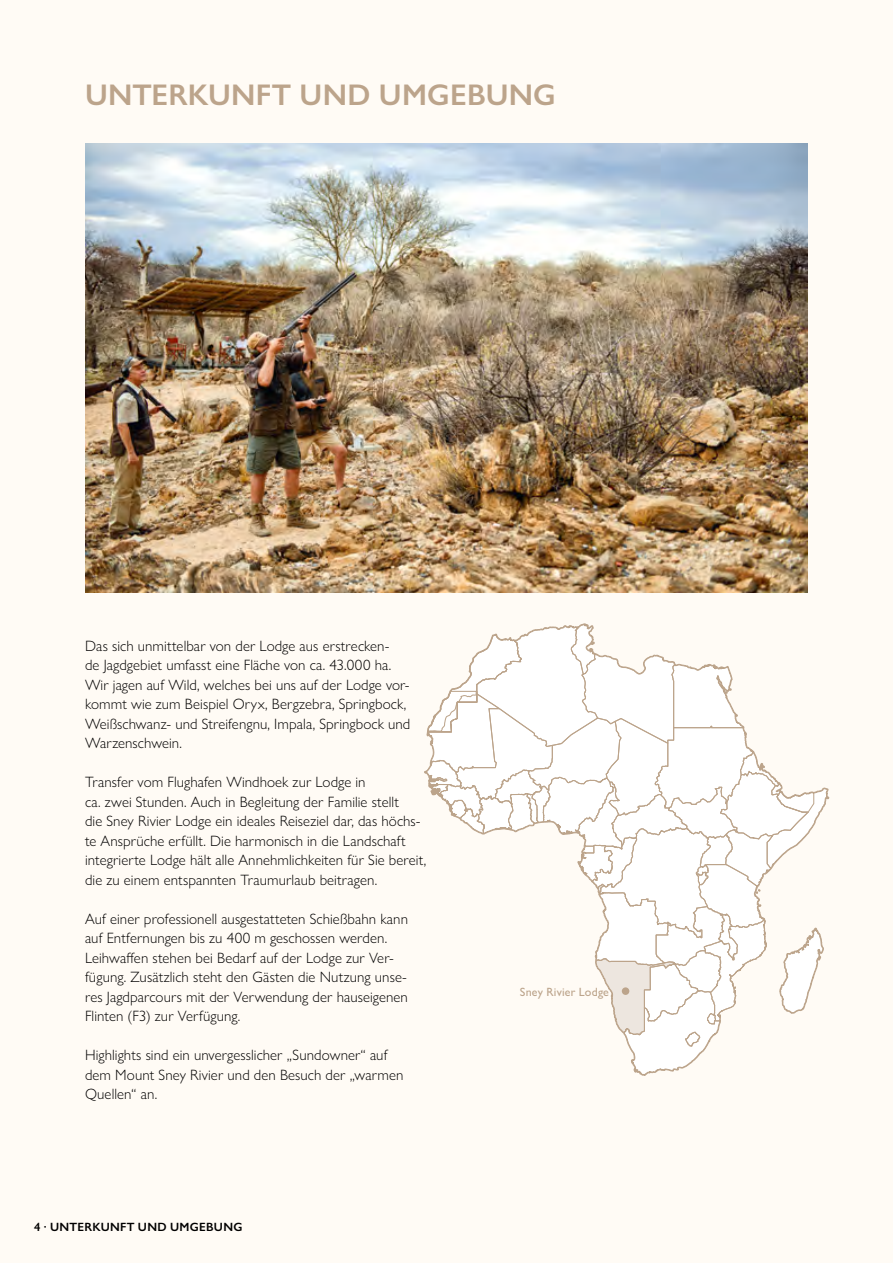
<style>
.page{position:relative;width:893px;height:1263px;background:#fffbf5}
.page>*{position:absolute;margin:0;border:0;box-sizing:border-box;transform-origin:0 0}
.t1{font:600 30px "Gill Sans Nova";letter-spacing:.01em;color:#bca48b}
.t2{font:300 15px/19.5px "Gill Sans Nova";letter-spacing:.005em;color:#000}
.t3{font:600 12px "Gill Sans Nova";letter-spacing:.03em;color:#000}
.t4{font:500 12px "Gill Sans Nova";letter-spacing:.015em;color:#bca48b}
</style>
<div class="page">
<svg style="left:424px;top:623px;width:405px;height:453px"></svg>
<div style="left:622px;top:987px;width:7px;height:8px;background:#bca48b;border-radius:50%"></div>
<img style="left:85px;top:143px;width:723px;height:449px">
<h1 class="t1" style="left:85px;top:76px;width:472px">UNTERKUNFT UND UMGEBUNG</h1>
<p class="t2" style="left:85px;top:636px;width:327px">Das sich unmittelbar von der Lodge aus erstrecken-<br>de Jagdgebiet umfasst eine Fläche von ca. 43.000 ha.<br>Wir jagen auf Wild, welches bei uns auf der Lodge vor&shy;kommt wie zum Beispiel Oryx, Bergzebra, Springbock, Weißschwanz- und Streifengnu, Impala, Springbock und Warzenschwein.</p>
<p class="t2" style="left:85px;top:772px;width:343px">Transfer vom Flughafen Windhoek zur Lodge in<br>ca. zwei Stunden. Auch in Begleitung der Familie stellt<br>die Sney Rivier Lodge ein ideales Reiseziel dar, das höchs&shy;te Ansprüche erfüllt. Die harmonisch in die Landschaft integrierte Lodge hält alle Annehmlichkeiten für Sie bereit, die zu einem entspannten Traumurlaub beitragen.</p>
<p class="t2" style="left:85px;top:909px;width:324px">Auf einer professionell ausgestatteten Schießbahn kann auf Entfernungen bis zu 400 m geschossen werden.<br>Leihwaffen stehen bei Bedarf auf der Lodge zur Ver&shy;fügung. Zusätzlich steht den Gästen die Nutzung unse&shy;res Jagdparcours mit der Verwendung der hauseigenen Flinten (F3) zur Verfügung.</p>
<p class="t2" style="left:85px;top:1045px;width:320px">Highlights sind ein unvergesslicher „Sundowner“ auf dem Mount Sney Rivier und den Besuch der „warmen<br>Quellen“ an.</p>
<p class="t3" style="left:34px;top:1219px;width:76px">4 · UNTERKUNF</p>
<p class="t3" style="left:127px;top:1219px;width:22px">T UND</p>
<p class="t3" style="left:170px;top:1219px;width:46px">UMGEBUNG</p>
<p class="t4" style="left:520px;top:985px;width:91px">Sney Rivier Lodge</p>
</div>
